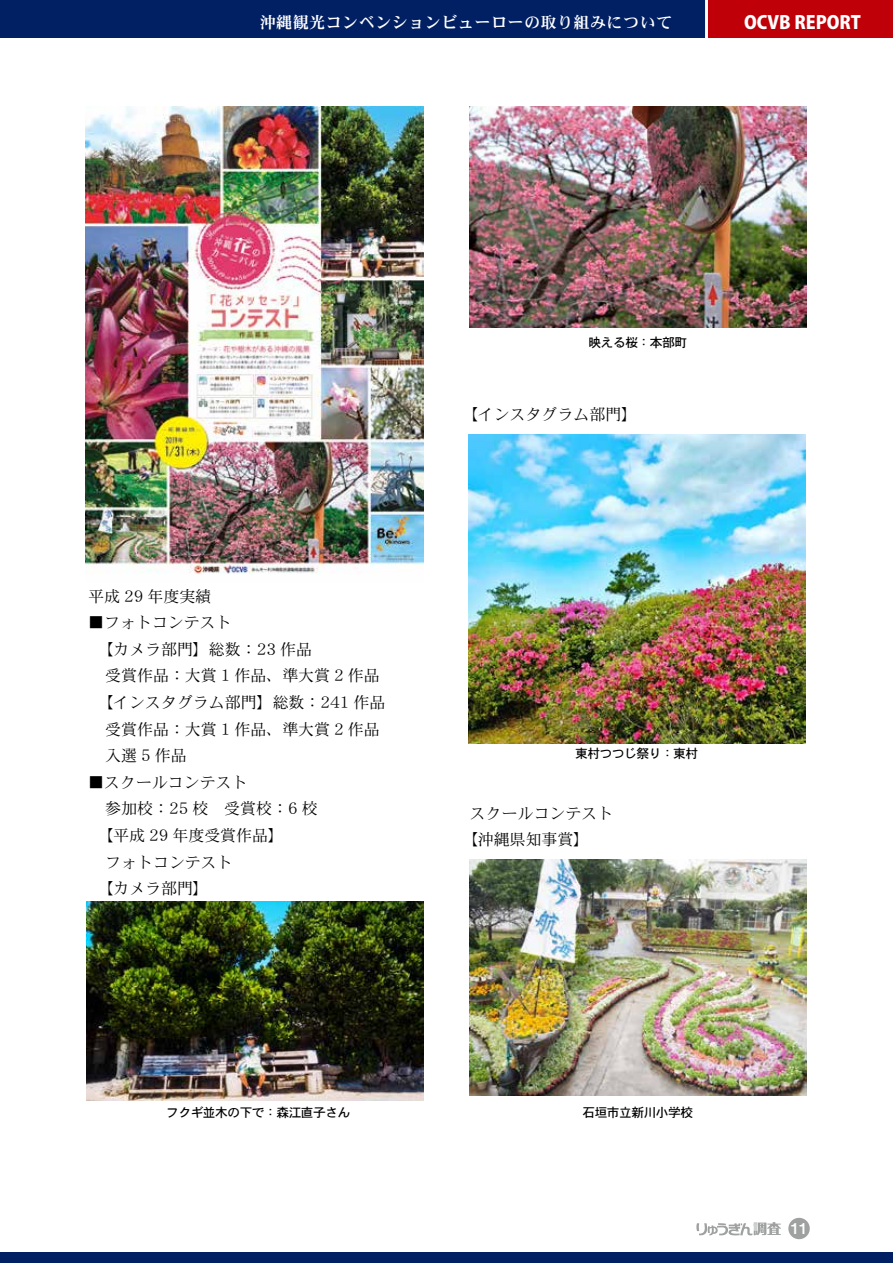
<style>
.page{position:relative;width:893px;height:1263px;background:#fff}
.page>*{position:absolute;margin:0;border:0;box-sizing:border-box;transform-origin:0 0}
.t1{font:800 18px "Koz Go Pr 6 N";color:#fff}
.t2{font:16.2px "DFPHS Mincho CID W7";letter-spacing:.03em;color:#fff}
.t3{font:15.9px/26.5px "DFPHS Mincho CID W3";color:#000}
.t4{font:14.85px "Midashi Go Pro MB31";color:#fff}
.t5{font:12.75px "DFPHS Gothic CID W5";letter-spacing:-.04em;color:#000}
</style>
<div class="page">
<svg style="left:696px;top:1222px;width:85px;height:13px"></svg>
<div style="left:788px;top:1218px;width:22px;height:21px;background:#9fa0a0;border-radius:50%"></div>
<div style="left:0;top:0;width:893px;height:38px;background:#002063"></div>
<div style="left:706px;top:0;width:187px;height:38px;background:#bf0008"></div>
<hr style="left:705px;top:0;width:3px;height:38px;background:#fff">
<div style="left:0;top:1252px;width:893px;height:11px;background:#002063"></div>
<img style="left:85px;top:107px;width:338px;height:467px">
<img style="left:470px;top:106px;width:337px;height:221px">
<img style="left:86px;top:901px;width:337px;height:199px">
<img style="left:470px;top:859px;width:337px;height:237px">
<img style="left:469px;top:434px;width:337px;height:310px">
<p class="t2" style="left:260px;top:13px;width:414px">沖縄観光コンベンションビューローの取り組みについて</p>
<p class="t1" style="left:744px;top:12px;width:119px">OCVB REPORT</p>
<p class="t5" style="left:589px;top:335px;width:100px">映える桜：本部町</p>
<p class="t3" style="left:88px;top:582px;width:125px">平成 29 年度実績</p>
<p class="t3" style="left:88px;top:609px;width:145px">■フォトコンテスト</p>
<p class="t3" style="left:97px;top:636px;width:216px">【カメラ部門】総数：23 作品</p>
<p class="t3" style="left:105px;top:662px;width:276px">受賞作品：大賞 1 作品、準大賞 2 作品</p>
<p class="t3" style="left:97px;top:689px;width:290px">【インスタグラム部門】総数：241 作品</p>
<p class="t3" style="left:105px;top:715px;width:276px">受賞作品：大賞 1 作品、準大賞 2 作品</p>
<p class="t3" style="left:105px;top:742px;width:83px">入選 5 作品</p>
<p class="t3" style="left:88px;top:768px;width:161px">■スクールコンテスト</p>
<p class="t3" style="left:105px;top:795px;width:214px">参加校：25 校　受賞校：6 校</p>
<p class="t3" style="left:97px;top:822px;width:188px">【平成 29 年度受賞作品】</p>
<p class="t3" style="left:105px;top:848px;width:129px">フォトコンテスト</p>
<p class="t3" style="left:97px;top:875px;width:113px">【カメラ部門】</p>
<p class="t3" style="left:462px;top:401px;width:177px">【インスタグラム部門】</p>
<p class="t5" style="left:575px;top:747px;width:124px">東村つつじ祭り：東村</p>
<p class="t3" style="left:462px;top:799px;width:153px;text-indent:8px">スクールコンテスト【沖縄県知事賞】</p>
<p class="t5" style="left:166px;top:1105px;width:186px">フクギ並木の下で：森江直子さん</p>
<p class="t5" style="left:582px;top:1105px;width:112px">石垣市立新川小学校</p>
<p class="t4" style="left:791px;top:1216px;width:18px">11</p>
</div>
